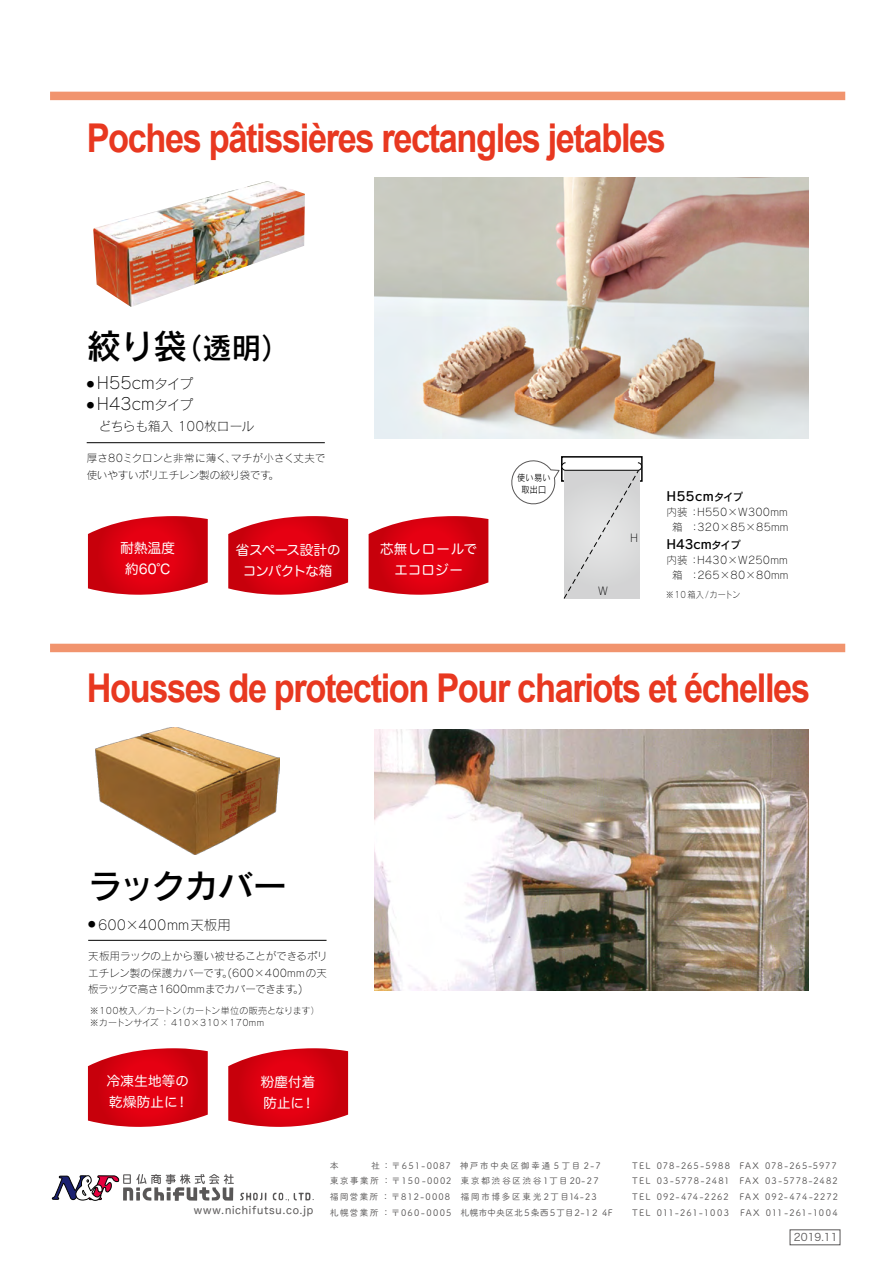
<style>
.page{position:relative;width:893px;height:1263px;background:#fff}
.page>*{position:absolute;margin:0;border:0;box-sizing:border-box;transform-origin:0 0}
.t1{font:700 39.75px "Arial";letter-spacing:-.04em;color:#e83820;scale:.86 1}
.t2{font:34.5px "Rodin Pro DB";letter-spacing:-.05em;color:#000}
.t3{font:29.25px "Rodin Pro DB";color:#000}
.t4{font:16.5px "Rodin Pro L";color:#000}
.t5{font:13.5px/21px "Hira Maru Pro W4";letter-spacing:.02em;color:#fff;text-align:center}
.t6{font:13.5px/21px "Hira Maru Pro W4";letter-spacing:-.045em;color:#fff;text-align:center}
.t7{font:13.5px "Rodin Pro L";color:#000}
.t8{font:12.75px "Rodin Pro L";color:#000}
.t9{font:12.6px "Rodin Pro DB";letter-spacing:.02em;color:#000}
.t10{font:10.8px "Rodin Pro L";color:#000}
.t11{font:10.5px/15px "Rodin Pro L";letter-spacing:.015em;color:#000;text-align:center}
.t12{font:10.5px/16.5px "Rodin Pro L";letter-spacing:-.005em;color:#000}
.t13{font:10.5px "Hira Maru Pro W4";letter-spacing:.07em;color:#595757}
.t14{font:10.5px "Hira Kaku Pro W3";color:#595757}
.t15{font:9px/15.8px "Tsuku A Rd Gothic Std M";letter-spacing:.12em;color:#595757}
.t16{font:9px/12px "Rodin Pro L";letter-spacing:.04em;color:#000}
.t17{font:9px "Rodin Pro L";letter-spacing:.04em;color:#000;scale:.9 1}
.t18{font:9px/12px "Rodin Pro M";letter-spacing:.04em;color:#000;text-align:center;scale:.9 1}
.s1{font-size:34.5px}
.s2{font-size:7.5px}
.s3{font-size:13.5px}
.s4{font-size:10.5px}
</style>
<div class="page">
<div style="left:50px;top:92px;width:795px;height:8px;background:#f1946e"></div>
<div style="left:50px;top:644px;width:795px;height:8px;background:#f1946e"></div>
<div style="left:790px;top:1229px;width:50px;height:16px;border:1px solid #595757"></div>
<svg style="left:240px;top:1192px;width:26px;height:8px"></svg>
<svg style="left:52px;top:1174px;width:182px;height:27px"></svg>
<svg style="left:272px;top:1192px;width:42px;height:9px"></svg>
<img style="left:375px;top:178px;width:433px;height:261px">
<img style="left:93px;top:181px;width:212px;height:126px">
<hr style="left:87px;top:442px;width:238px;height:1px;background:#000">
<div style="left:561px;top:456px;width:82px;height:26px;border:2px solid #000"></div>
<svg style="left:511px;top:458px;width:130px;height:141px"></svg>
<svg style="left:88px;top:516px;width:120px;height:79px;background:#db1927"></svg>
<svg style="left:228px;top:516px;width:120px;height:79px;background:#db1a27"></svg>
<svg style="left:369px;top:516px;width:119px;height:79px;background:#db1926"></svg>
<hr style="left:88px;top:940px;width:239px;height:1px;background:#000">
<img style="left:375px;top:730px;width:433px;height:260px">
<svg style="left:88px;top:1048px;width:120px;height:79px;background:#db1927"></svg>
<svg style="left:228px;top:1048px;width:120px;height:79px;background:#db1a27"></svg>
<img style="left:95px;top:728px;width:185px;height:127px">
<h1 class="t1" style="left:87px;top:112px;width:675px">Poches pâtissières rectangles jetables</h1>
<h3 class="t3" style="left:87px;top:329px;width:205px"><span class="s1">絞り袋</span>（透明）</h3>
<h3 class="t4" style="left:87px;top:372px;width:108px"><span class="s2">●</span> H55cm<span class="s3">タイプ</span></h3>
<h3 class="t4" style="left:87px;top:393px;width:108px"><span class="s2">●</span> H43cm<span class="s3">タイプ</span></h3>
<h3 class="t8" style="left:87px;top:418px;width:169px">　どちらも箱入 100枚ロール</h3>
<p class="t12" style="left:87px;top:450px;width:241px">厚さ80ミクロンと非常に薄く、マチが小さく丈夫で使いやすいポリエチレン製の絞り袋です。</p>
<h3 class="t5" style="left:120px;top:537px;width:56px">耐熱温度約60℃</h3>
<h3 class="t6" style="left:236px;top:538px;width:106px">省スペース設計のコンパクトな箱</h3>
<h3 class="t5" style="left:380px;top:538px;width:99px">芯無しロールでエコロジー</h3>
<p class="t18" style="left:517px;top:471px;width:38px">使い易い取出口</p>
<p class="t10" style="left:598px;top:584px;width:11px">W</p>
<p class="t10" style="left:630px;top:531px;width:9px">H</p>
<h3 class="t9" style="left:666px;top:488px;width:78px">H55cm<span class="s4">タイプ</span></h3>
<p class="t11" style="left:666px;top:504px;width:124px">内装 ：H550×W300mm箱 ：320×85×85mm</p>
<h3 class="t9" style="left:666px;top:536px;width:75px">H43cm<span class="s4">タイプ</span></h3>
<p class="t11" style="left:666px;top:552px;width:124px">内装 ：H430×W250mm箱 ：265×80×80mm</p>
<p class="t17" style="left:666px;top:589px;width:84px">※10 箱入 /カートン</p>
<h1 class="t1" style="left:87px;top:662px;width:843px">Housses de protection Pour chariots et échelles</h1>
<h2 class="t2" style="left:88px;top:863px;width:201px">ラックカバー</h2>
<h3 class="t7" style="left:88px;top:916px;width:144px"><sup>●</sup> 600×400mm天板用</h3>
<p class="t11" style="left:88px;top:947px;width:241px;line-height:16.5px;text-align:justify">天板用ラックの上から覆い被せることができるポリエチレン製の保護カバーです。(600×400mmの天板ラックで高さ1600mmまでカバーできます。)</p>
<p class="t16" style="left:90px;top:1004px;width:231px">※100枚入／カートン（カートン単位の販売となります）※カートンサイズ ： 410×310×170mm</p>
<h3 class="t5" style="left:107px;top:1069px;width:84px;text-align:left">冷凍生地等の乾燥防止に！</h3>
<h3 class="t5" style="left:261px;top:1070px;width:56px;text-align:left">粉塵付着防止に！</h3>
<p class="t15" style="left:330px;top:1157px;width:284px">本　　　社：〒651-0087 神戸市中央区御幸通 5 丁目 2-7<br>東京事業所：〒150-0002 東京都渋谷区渋谷1丁目20-27<br>福岡営業所：〒812-0008 福岡市博多区東光2丁目14-23<br>札幌営業所：〒060-0005 札幌市中央区北５条西５丁目２-１２ 4F</p>
<p class="t15" style="left:632px;top:1157px;width:207px">TEL 078-265-5988 FAX 078-265-5977<br>TEL 03-5778-2481 FAX 03-5778-2482<br>TEL 092-474-2262　FAX 092-474-2272</p>
<p class="t13" style="left:194px;top:1201px;width:121px">www.nichifutsu.co.jp</p>
<p class="t15" style="left:632px;top:1204px;width:207px">TEL 011-261-1003　FAX 011-261-1004</p>
<p class="t14" style="left:794px;top:1228px;width:45px">2019.11</p>
</div>
